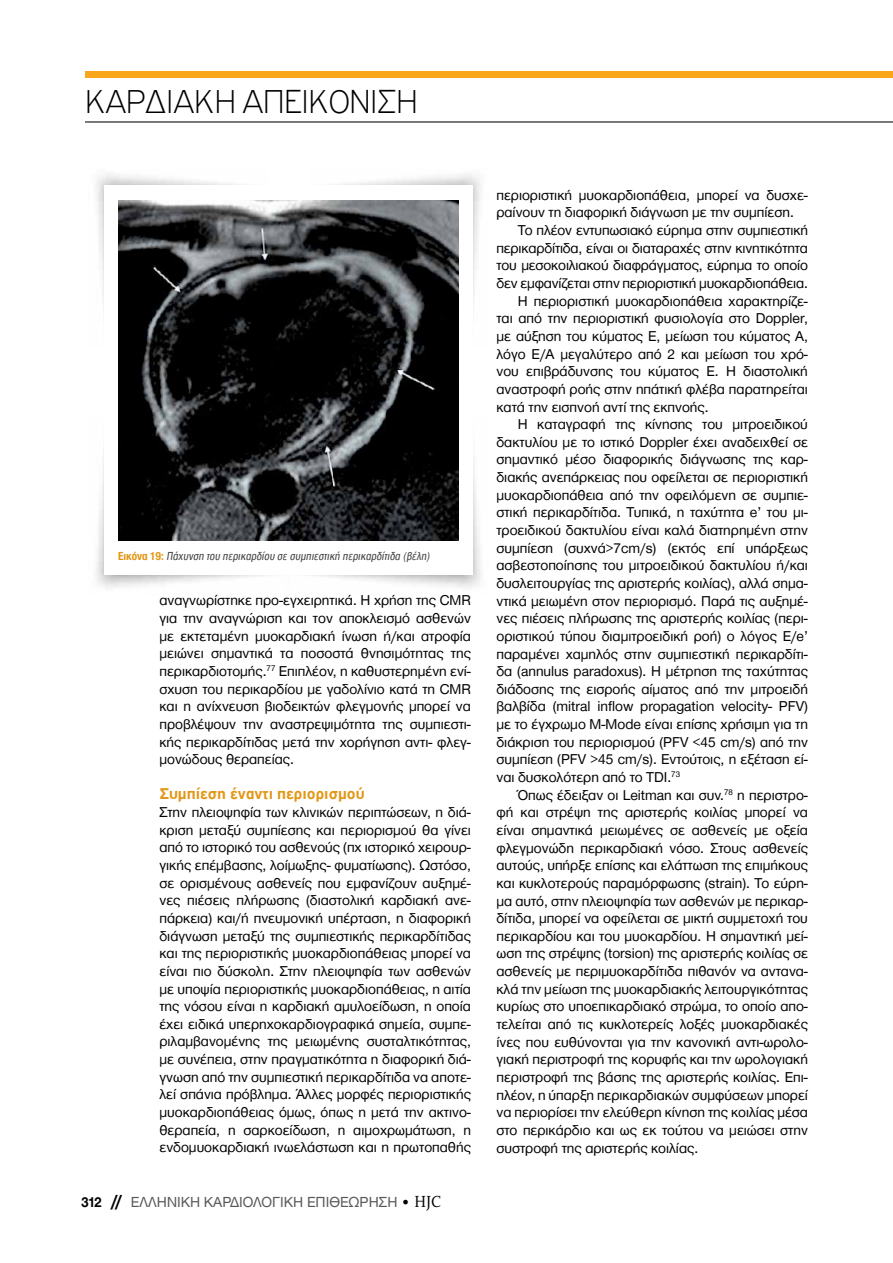
<style>
.page{position:relative;width:893px;height:1263px;background:#fff}
.page>*{position:absolute;margin:0;border:0;box-sizing:border-box;transform-origin:0 0}
.t1{font:100 35.25px "PF Highway Gothic";color:#000}
.t2{font:700 16.5px "PF Highway Gothic";color:#e29717}
.t3{font:15px "Helvetica Neue Greek";color:#58595b}
.t4{font:14.7px/17.7px "Helvetica Neue Greek";color:#000;text-align:justify}
.t5{font:italic condensed 12px "Helvetica Neue Greek";color:#414042}
.s1{font-weight:700;font-style:normal;color:#e29717}
.s2{font-weight:700;color:#000}
.s3{font-family:"Futura TGR";font-weight:700;font-size:16.5px;color:#000}
.s4{color:#000}
.s5{font-family:"PF Archive Pro";font-size:16.5px;color:#000}
</style>
<div class="page">
<hr style="left:85px;top:121px;width:808px;height:1px;background:#000">
<div style="left:85px;top:72px;width:808px;height:6px;background:#faa61a"></div>
<img style="left:96px;top:174px;width:143px;height:131px">
<img style="left:338px;top:174px;width:143px;height:131px">
<img style="left:96px;top:457px;width:170px;height:131px">
<div style="left:104px;top:186px;width:368px;height:389px;background:#fff"></div>
<img style="left:118px;top:201px;width:341px;height:339px">
<h1 class="t1" style="left:85px;top:84px;width:98px">ΚΑΡΔΙΑΚΗ</h1>
<h1 class="t1" style="left:242px;top:84px;width:125px">ΑΠ ΕΙΚΟΝΙΣΗ</h1>
<p class="t5" style="left:118px;top:550px;width:315px"><span class="s1">Εικόνα 19:</span> Πάχυνση του περικαρδίου σε συμπιεστική περικαρδίτιδα (βέλη)</p>
<p class="t4" style="left:159px;top:592px;width:313px">αναγνωρίστηκε προ-εγχειρητικά. Η χρήση της CMR για την αναγνώριση και τον αποκλεισμό ασθενών με εκτεταμένη μυοκαρδιακή ίνωση ή/και ατροφία μειώνει σημαντικά τα ποσοστά θνησιμότητας της περικαρδιοτομής.<sup>77</sup> Επιπλέον, η καθυστερημένη ενί&shy;σχυση του περικαρδίου με γαδολίνιο κατά τη CMR και η ανίχνευση βιοδεικτών φλεγμονής μπορεί να προβλέψουν την αναστρεψιμότητα της συμπιεστι&shy;κής περικαρδίτιδας μετά την χορήγηση αντι- φλεγ&shy;μονώδους θεραπείας.</p>
<p class="t2" style="left:159px;top:785px;width:207px">Συμπίεση έναντι περιορισμού</p>
<p class="t4" style="left:159px;top:803px;width:313px">Στην πλειοψηφία των κλινικών περιπτώσεων, η διά&shy;κριση μεταξύ συμπίεσης και περιορισμού θα γίνει από το ιστορικό του ασθενούς (πχ ιστορικό χειρουρ&shy;γικής επέμβασης, λοίμωξης- φυματίωσης). Ωστόσο, σε ορισμένους ασθενείς που εμφανίζουν αυξημέ&shy;νες πιέσεις πλήρωσης (διαστολική καρδιακή ανε&shy;πάρκεια) και/ή πνευμονική υπέρταση, η διαφορική διάγνωση μεταξύ της συμπιεστικής περικαρδίτιδας και της περιοριστικής μυοκαρδιοπάθειας μπορεί να είναι πιο δύσκολη. Στην πλειοψηφία των ασθενών με υποψία περιοριστικής μυοκαρδιοπάθειας, η αιτία της νόσου είναι η καρδιακή αμυλοείδωση, η οποία έχει ειδικά υπερηχοκαρδιογραφικά σημεία, συμπε&shy;ριλαμβανομένης της μειωμένης συσταλτικότητας, με συνέπεια, στην πραγματικότητα η διαφορική διά&shy;γνωση από την συμπιεστική περικαρδίτιδα να αποτε&shy;λεί σπάνια πρόβλημα. Άλλες μορφές περιοριστικής μυοκαρδιοπάθειας όμως, όπως η μετά την ακτινο&shy;θεραπεία, η σαρκοείδωση, η αιμοχρωμάτωση, η ενδομυοκαρδιακή ινωελάστωση και η πρωτοπαθής</p>
<p class="t3" style="left:82px;top:1194px;width:361px"><span class="s2">312</span> <span class="s3">//</span> EΛΛΗΝΙΚΗ ΚΑΡΔΙΟΛΟΓΙΚΗ ΕΠΙΘΕΩΡΗΣΗ <span class="s4">•</span> <span class="s5">HJC</span></p>
<p class="t4" style="left:496px;top:186px;width:313px">περιοριστική μυοκαρδιοπάθεια, μπορεί να δυσχε-</p>
<p class="t4" style="left:496px;top:204px;width:299px">ραίνουν τη διαφορική διάγνωση με την συμπίεση.</p>
<p class="t4" style="left:518px;top:221px;width:292px">Το πλέον εντυπωσιακό εύρημα στην συμπιεστική</p>
<p class="t4" style="left:496px;top:239px;width:313px">περικαρδίτιδα, είναι οι διαταραχές στην κινητικότητα</p>
<p class="t4" style="left:496px;top:257px;width:313px">του μεσοκοιλιακού διαφράγματος, εύρημα το οποίο</p>
<p class="t4" style="left:496px;top:274px;width:313px">δεν εμφανίζεται στην περιοριστική μυοκαρδιοπάθεια.</p>
<p class="t4" style="left:518px;top:292px;width:292px">Η περιοριστική μυοκαρδιοπάθεια χαρακτηρίζε-</p>
<p class="t4" style="left:496px;top:310px;width:313px">ται από την περιοριστική φυσιολογία στο Doppler,</p>
<p class="t4" style="left:496px;top:327px;width:313px">με αύξηση του κύματος Ε, μείωση του κύματος Α,</p>
<p class="t4" style="left:496px;top:345px;width:313px">λόγο Ε/Α μεγαλύτερο από 2 και μείωση του χρό-</p>
<p class="t4" style="left:496px;top:362px;width:313px">νου επιβράδυνσης του κύματος Ε. H διαστολική</p>
<p class="t4" style="left:496px;top:380px;width:313px">αναστροφή ροής στην ηπάτική φλέβα παρατηρείται</p>
<p class="t4" style="left:496px;top:398px;width:214px">κατά την εισπνοή αντί της εκπνοής.</p>
<p class="t4" style="left:518px;top:415px;width:292px">Η καταγραφή της κίνησης του μιτροειδικού</p>
<p class="t4" style="left:496px;top:433px;width:313px">δακτυλίου με το ιστικό Doppler έχει αναδειχθεί σε</p>
<p class="t4" style="left:496px;top:451px;width:313px">σημαντικό μέσο διαφορικής διάγνωσης της καρ-</p>
<p class="t4" style="left:496px;top:468px;width:313px">διακής ανεπάρκειας που οφείλεται σε περιοριστική</p>
<p class="t4" style="left:496px;top:486px;width:313px">μυοκαρδιοπάθεια από την οφειλόμενη σε συμπιε-</p>
<p class="t4" style="left:496px;top:504px;width:313px">στική περικαρδίτιδα. Τυπικά, η ταχύτητα e’ του μι-</p>
<p class="t4" style="left:496px;top:521px;width:313px">τροειδικού δακτυλίου είναι καλά διατηρημένη στην</p>
<p class="t4" style="left:496px;top:539px;width:313px">συμπίεση (συχνά&gt;7cm/s) (εκτός επί υπάρξεως</p>
<p class="t4" style="left:496px;top:557px;width:313px">ασβεστοποίησης του μιτροειδικού δακτυλίου ή/και</p>
<p class="t4" style="left:496px;top:574px;width:313px">δυσλειτουργίας της αριστερής κοιλίας), αλλά σημα-</p>
<p class="t4" style="left:496px;top:592px;width:313px">ντικά μειωμένη στον περιορισμό. Παρά τις αυξημέ-</p>
<p class="t4" style="left:496px;top:609px;width:313px">νες πιέσεις πλήρωσης της αριστερής κοιλίας (περι-</p>
<p class="t4" style="left:496px;top:627px;width:313px">οριστικού τύπου διαμιτροειδική ροή) ο λόγος Ε/e’</p>
<p class="t4" style="left:496px;top:645px;width:313px">παραμένει χαμηλός στην συμπιεστική περικαρδίτι-</p>
<p class="t4" style="left:496px;top:662px;width:313px">δα (annulus paradoxus). Η μέτρηση της ταχύτητας</p>
<p class="t4" style="left:496px;top:680px;width:313px">διάδοσης της εισροής αίματος από την μιτροειδή</p>
<p class="t4" style="left:496px;top:698px;width:313px">βαλβίδα (mitral inflow propagation velocity- PFV)</p>
<p class="t4" style="left:496px;top:715px;width:313px">με το έγχρωμο M-Mode είναι επίσης χρήσιμη για τη</p>
<p class="t4" style="left:496px;top:733px;width:313px">διάκριση του περιορισμού (PFV &lt;45 cm/s) από την</p>
<p class="t4" style="left:496px;top:751px;width:313px">συμπίεση (PFV &gt;45 cm/s). Εντούτοις, η εξέταση εί-</p>
<p class="t4" style="left:496px;top:768px;width:185px">ναι δυσκολότερη από το TDI.<sup>73</sup></p>
<p class="t4" style="left:518px;top:786px;width:292px">Όπως έδειξαν οι Leitman και συν.<sup>78</sup> η περιστρο-</p>
<p class="t4" style="left:496px;top:803px;width:313px">φή και στρέψη της αριστερής κοιλίας μπορεί να</p>
<p class="t4" style="left:496px;top:821px;width:313px">είναι σημαντικά μειωμένες σε ασθενείς με οξεία</p>
<p class="t4" style="left:496px;top:839px;width:313px">φλεγμονώδη περικαρδιακή νόσο. Στους ασθενείς</p>
<p class="t4" style="left:496px;top:856px;width:313px">αυτούς, υπήρξε επίσης και ελάττωση της επιμήκους</p>
<p class="t4" style="left:496px;top:874px;width:313px">και κυκλοτερούς παραμόρφωσης (strain). Το εύρη-</p>
<p class="t4" style="left:496px;top:892px;width:313px">μα αυτό, στην πλειοψηφία των ασθενών με περικαρ-</p>
<p class="t4" style="left:496px;top:909px;width:313px">δίτιδα, μπορεί να οφείλεται σε μικτή συμμετοχή του</p>
<p class="t4" style="left:496px;top:927px;width:313px">περικαρδίου και του μυοκαρδίου. Η σημαντική μεί-</p>
<p class="t4" style="left:496px;top:945px;width:313px">ωση της στρέψης (torsion) της αριστερής κοιλίας σε</p>
<p class="t4" style="left:496px;top:962px;width:313px">ασθενείς με περιμυοκαρδίτιδα πιθανόν να αντανα-</p>
<p class="t4" style="left:496px;top:980px;width:313px">κλά την μείωση της μυοκαρδιακής λειτουργικότητας</p>
<p class="t4" style="left:496px;top:998px;width:313px">κυρίως στο υποεπικαρδιακό στρώμα, το οποίο απο-</p>
<p class="t4" style="left:496px;top:1015px;width:313px">τελείται από τις κυκλοτερείς λοξές μυοκαρδιακές</p>
<p class="t4" style="left:496px;top:1033px;width:313px">ίνες που ευθύνονται για την κανονική αντι-ωρολο-</p>
<p class="t4" style="left:496px;top:1050px;width:313px">γιακή περιστροφή της κορυφής και την ωρολογιακή</p>
<p class="t4" style="left:496px;top:1068px;width:313px">περιστροφή της βάσης της αριστερής κοιλίας. Επι-</p>
<p class="t4" style="left:496px;top:1086px;width:313px">πλέον, η ύπαρξη περικαρδιακών συμφύσεων μπορεί</p>
<p class="t4" style="left:496px;top:1103px;width:313px">να περιορίσει την ελεύθερη κίνηση της κοιλίας μέσα</p>
<p class="t4" style="left:496px;top:1121px;width:313px">στο περικάρδιο και ως εκ τούτου να μειώσει στην</p>
<p class="t4" style="left:496px;top:1139px;width:203px">συστροφή της αριστερής κοιλίας.</p>
</div>
